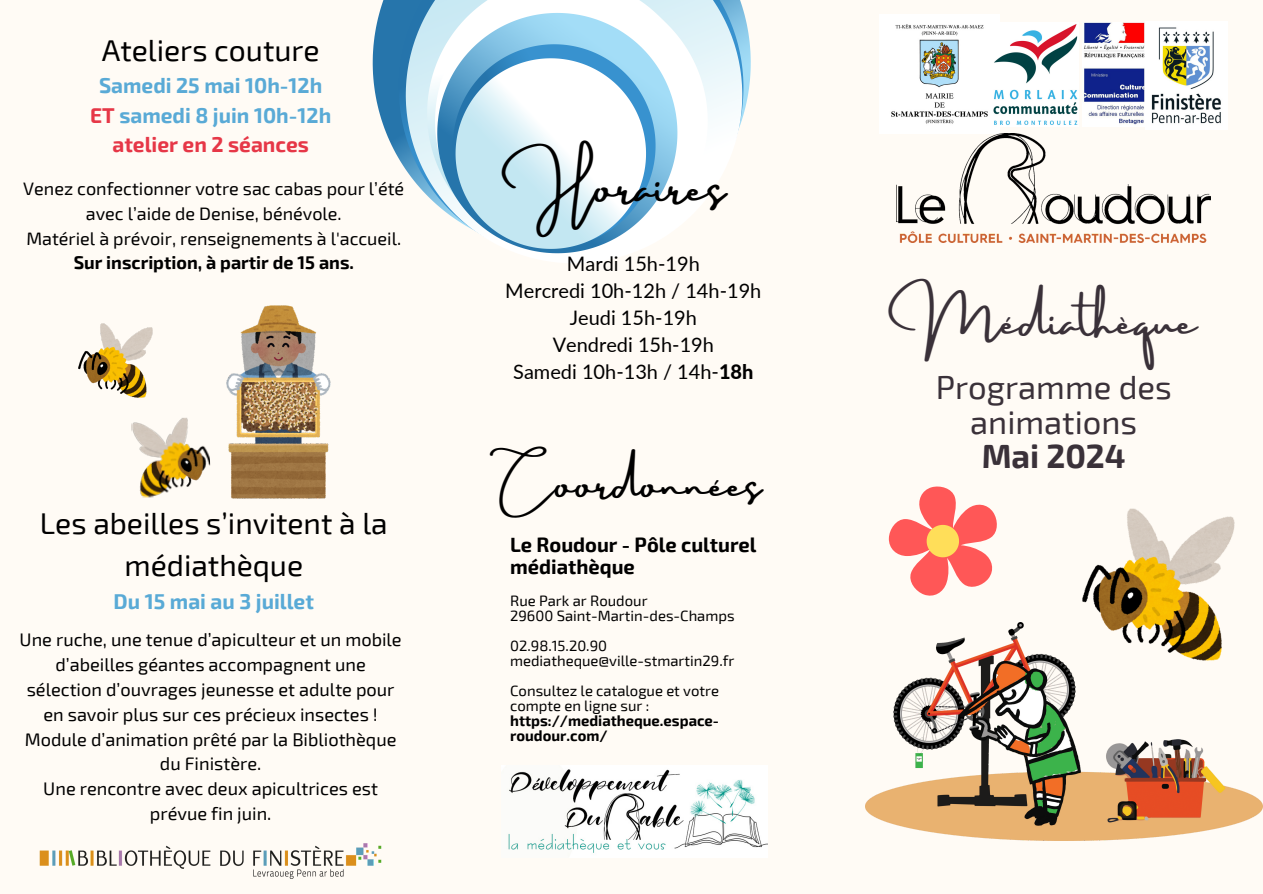
<style>
.page{position:relative;width:1263px;height:894px;background:#fff}
.page>*{position:absolute;margin:0;border:0;box-sizing:border-box;transform-origin:0 0}
.t1{font:45px "Amsterdam Three";color:#000}
.t2{font:42px "Amsterdam Three";color:#3a3139}
.t3{font:39.9px "Amsterdam Three";color:#000}
.t4{font:32.85px/34.3px "Exo 2";color:#3a3139;text-align:center}
.t5{font:30px/41.7px "Exo 2";color:#000;text-align:center}
.t6{font:700 21px/29.2px "Exo 2";color:#59aad6;text-align:center}
.t7{font:700 20.1px/21.9px "Exo 2";color:#000}
.t8{font:19.95px/27px "Lato";color:#000;text-align:center}
.t9{font:18.15px/24.8px "Exo 2";color:#000;text-align:center}
.t10{font:18px/24.8px "Exo 2";color:#000;text-align:center}
.t11{font:14.85px/15px "Exo 2";color:#000}
.t12{font:700 14.85px/15px "Exo 2";color:#000}
.s1{color:#e63747}
.s2{font-weight:700}
.s3{font-weight:800}
</style>
<div class="page">
<div style="left:0;top:0;width:1263px;height:893px;background:#fffbf5"></div>
<svg style="left:372px;top:0;width:14px;height:132px;fill:#2675ab"></svg>
<svg style="left:392px;top:0;width:359px;height:162px"></svg>
<svg style="left:401px;top:0;width:312px;height:191px"></svg>
<svg style="left:423px;top:14px;width:263px;height:181px;fill:#fff"></svg>
<svg style="left:427px;top:30px;width:247px;height:224px"></svg>
<img style="left:508px;top:769px;width:259px;height:84px">
<img style="left:891px;top:24px;width:97px;height:100px">
<img style="left:897px;top:133px;width:314px;height:110px">
<img style="left:993px;top:24px;width:85px;height:101px">
<img style="left:1084px;top:23px;width:61px;height:102px">
<img style="left:1151px;top:27px;width:70px;height:97px">
<img style="left:1083px;top:508px;width:151px;height:114px">
<img style="left:866px;top:622px;width:397px;height:218px">
<img style="left:226px;top:306px;width:105px;height:192px">
<img style="left:78px;top:323px;width:74px;height:74px">
<img style="left:131px;top:417px;width:80px;height:80px">
<img style="left:39px;top:843px;width:343px;height:36px">
<svg style="left:888px;top:486px;width:109px;height:110px"></svg>
<p class="t5" style="left:102px;top:28px;width:220px">Ateliers couture</p>
<p class="t6" style="left:90px;top:70px;width:243px">Samedi 25 mai 10h-12h<br><span class="s1">ET</span> samedi 8 juin 10h-12h <span class="s1">atelier en 2 séances</span></p>
<p class="t10" style="left:23px;top:175px;width:382px">Venez confectionner votre sac cabas pour l’été avec l’aide de Denise, bénévole.<br>Matériel à prévoir, renseignements à l'accueil.<br><span class="s2">Sur inscription, à partir de 15 ans.</span></p>
<p class="t5" style="left:40px;top:501px;width:349px">Les abeilles s’invitent à la médiathèque</p>
<p class="t6" style="left:114px;top:585px;width:202px">Du 15 mai au 3 juillet</p>
<p class="t9" style="left:20px;top:626px;width:384px">Une ruche, une tenue d’apiculteur et un mobile d’abeilles géantes accompagnent une sélection d’ouvrages jeunesse et adulte pour en savoir plus sur ces précieux insectes !<br>Module d’animation prêté par la Bibliothèque du Finistère.<br>Une rencontre avec deux apicultrices est prévue fin juin.</p>
<p class="t1" style="left:502px;top:162px;width:225px">Horaires</p>
<p class="t8" style="left:505px;top:249px;width:258px">Mardi 15h-19h<br>Mercredi 10h-12h / 14h-19h<br>Jeudi 15h-19h<br>Vendredi 15h-19h<br>Samedi 10h-13h / 14h-<span class="s3">18h</span></p>
<p class="t3" style="left:502px;top:461px;width:261px">Coordonnées</p>
<p class="t7" style="left:510px;top:532px;width:248px">Le Roudour - Pôle culturel médiathèque</p>
<h3 class="t11" style="left:510px;top:592px;width:139px">Rue Park ar Roudour</h3>
<p class="t11" style="left:510px;top:607px;width:226px">29600 Saint-Martin-des-Champs</p>
<h4 class="t11" style="left:510px;top:637px;width:98px">02.98.15.20.90</h4>
<p class="t11" style="left:510px;top:652px;width:226px">mediatheque@ville-stmartin29.fr</p>
<p class="t11" style="left:510px;top:682px;width:210px">Consultez le catalogue et votre compte en ligne sur :</p>
<p class="t12" style="left:510px;top:712px;width:210px">https://mediatheque.espace&shy;roudour.com/</p>
<p class="t2" style="left:911px;top:298px;width:287px">Médiathèque</p>
<h6 class="t4" style="left:936px;top:369px;width:238px">Programme des animations<br><span class="s2">Mai 2024</span></h6>
</div>
